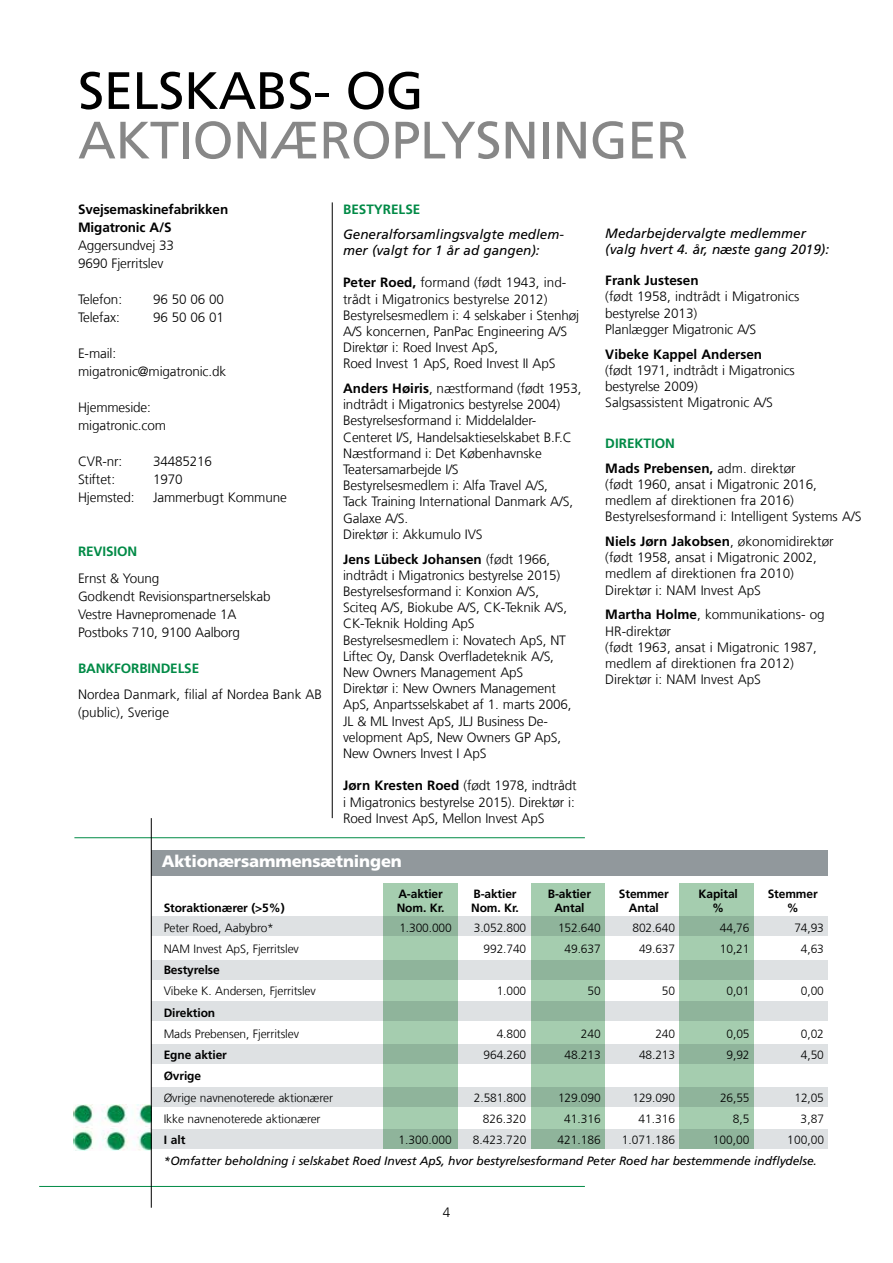
<style>
.page{position:relative;width:893px;height:1263px;background:#fff}
.page>*{position:absolute;margin:0;border:0;box-sizing:border-box;transform-origin:0 0}
.t1{font:52.5px "Frutiger LT Pro";letter-spacing:-.01em;color:#878787}
.t2{font:52.5px "Frutiger LT Pro";letter-spacing:-.01em;color:#000}
.t3{font:900 16.5px "Frutiger LT Pro";letter-spacing:-.01em;color:#fff}
.t4{font:300 13.5px/16.2px "Frutiger LT Com";letter-spacing:-.01em;color:#000}
.t5{font:700 13.5px/24.8px "Frutiger LT Pro";color:#000}
.t6{font:italic 13.5px/16.2px "Frutiger LT Pro";color:#000}
.t7{font:700 13.5px "Frutiger LT Pro";letter-spacing:-.01em;color:#008a46}
.t8{font:300 12px "Frutiger LT Com";letter-spacing:-.01em;color:#000}
.t9{font:700 12px/14.4px "Frutiger LT Pro";letter-spacing:-.01em;color:#000;text-align:center}
.t10{font:italic 12px "Frutiger LT Pro";letter-spacing:-.01em;color:#000}
.s1{font-family:"Frutiger LT Pro";font-weight:700}
.s2{font-family:"Frutiger LT Com";font-weight:300}
.s3{color:#008a46}
</style>
<div class="page">
<hr style="left:39px;top:1186px;width:546px;height:1px;background:#008a46">
<div style="left:680px;top:883px;width:74px;height:265px;background:#a5cdaf"></div>
<div style="left:531px;top:883px;width:74px;height:265px;background:#a5cdaf"></div>
<div style="left:383px;top:883px;width:75px;height:265px;background:#a5cdaf"></div>
<svg style="left:152px;top:916px;width:676px;height:19px;background:#c3d2cb"></svg>
<svg style="left:152px;top:961px;width:676px;height:19px;background:#c3d2cb"></svg>
<svg style="left:152px;top:1002px;width:676px;height:19px;background:#c3d2cb"></svg>
<svg style="left:152px;top:1044px;width:676px;height:19px;background:#c3d2cb"></svg>
<div style="left:152px;top:850px;width:676px;height:26px;background:#91989c"></div>
<svg style="left:152px;top:1087px;width:676px;height:19px;background:#c3d2cb"></svg>
<hr style="left:332px;top:202px;width:1px;height:616px;background:#000">
<hr style="left:74px;top:837px;width:511px;height:1px;background:#008a46">
<img style="left:74px;top:1105px;width:77px;height:45px">
<hr style="left:151px;top:818px;width:1px;height:390px;background:#000">
<svg style="left:152px;top:1129px;width:676px;height:19px;background:#c3d2cb"></svg>
<h1 class="t2" style="left:78px;top:60px;width:347px">SELSKABS- OG</h1>
<h1 class="t1" style="left:78px;top:109px;width:611px">AKTIONÆROPLYSNINGER</h1>
<p class="t5" style="left:78px;top:200px;width:152px;line-height:18px">Svejsemaskinefabrikken<br>Migatronic A/S</p>
<p class="t4" style="left:78px;top:236px;width:98px;line-height:18px">Aggersundvej 33<br>9690 Fjerritslev</p>
<p class="t4" style="left:78px;top:291px;width:46px">Telefon:</p>
<p class="t4" style="left:153px;top:291px;width:73px">96 50 06 00</p>
<p class="t4" style="left:78px;top:309px;width:43px">Telefax:</p>
<p class="t4" style="left:153px;top:309px;width:73px">96 50 06 01</p>
<p class="t4" style="left:78px;top:344px;width:150px;line-height:18px">E-mail: migatronic@migatronic.dk</p>
<p class="t4" style="left:78px;top:398px;width:89px;line-height:18px">Hjemmeside: migatronic.com</p>
<p class="t4" style="left:78px;top:453px;width:46px">CVR-nr:</p>
<p class="t4" style="left:153px;top:453px;width:61px">34485216</p>
<p class="t4" style="left:78px;top:471px;width:39px">Stiftet:</p>
<p class="t4" style="left:153px;top:471px;width:31px">1970</p>
<p class="t4" style="left:78px;top:489px;width:58px">Hjemsted:</p>
<p class="t4" style="left:153px;top:489px;width:135px">Jammerbugt Kommune</p>
<p class="t7" style="left:343px;top:201px;width:79px">BESTYRELSE</p>
<p class="t6" style="left:343px;top:226px;width:222px">Generalforsamlingsvalgte medlem&shy;mer (valgt for 1 år ad gangen):</p>
<p class="t4" style="left:343px;top:275px;width:238px"><span class="s1">Peter Roed,</span> formand (født 1943, ind&shy;trådt i Migatronics bestyrelse 2012)<br>Bestyrelsesmedlem i: 4 selskaber i Stenhøj A/S koncernen, PanPac Engineering A/S Direktør i: Roed Invest ApS,<br>Roed Invest 1 ApS, Roed Invest II ApS</p>
<p class="t4" style="left:343px;top:380px;width:240px"><span class="s1">Anders Høiris</span>, næstformand (født 1953, indtrådt i Migatronics bestyrelse 2004)<br>Bestyrelsesformand i: Middelalder-Centeret I/S, Handelsaktieselskabet B.F.C Næstformand i: Det Københavnske Teatersamarbejde I/S<br>Bestyrelsesmedlem i: Alfa Travel A/S,<br>Tack Training International Danmark A/S, Galaxe A/S.<br>Direktør i: Akkumulo IVS</p>
<p class="t5" style="left:343px;top:547px;width:209px">Jens Lübeck Johansen <span class="s2">(født 1966,</span></p>
<p class="t4" style="left:343px;top:567px;width:230px">indtrådt i Migatronics bestyrelse 2015)<br>Bestyrelsesformand i: Konxion A/S, Sciteq A/S, Biokube A/S, CK-Teknik A/S, CK-Teknik Holding ApS Bestyrelsesmedlem i: Novatech ApS, NT Liftec Oy, Dansk Overfladeteknik A/S, New Owners Management ApS Direktør i: New Owners Management ApS, Anpartsselskabet af 1. marts 2006, JL &amp; ML Invest ApS, JLJ Business De&shy;velopment ApS, New Owners GP ApS, New Owners Invest I ApS</p>
<p class="t4" style="left:343px;top:778px;width:235px"><span class="s1">Jørn Kresten Roed</span> (født 1978, indtrådt i Migatronics bestyrelse 2015). Direktør i:<br>Roed Invest ApS, Mellon Invest ApS</p>
<p class="t3" style="left:162px;top:851px;width:242px">Aktionærsammensætningen</p>
<p class="t9" style="left:164px;top:901px;width:123px">Storaktionærer (&gt;5%)</p>
<p class="t6" style="left:605px;top:225px;width:225px">Medarbejdervalgte medlemmer (valg hvert 4. år, næste gang 2019):</p>
<p class="t5" style="left:605px;top:268px;width:95px">Frank Justesen</p>
<p class="t4" style="left:605px;top:289px;width:196px">(født 1958, indtrådt i Migatronics bestyrelse 2013)<br>Planlægger Migatronic A/S</p>
<p class="t5" style="left:605px;top:341px;width:158px">Vibeke Kappel Andersen</p>
<p class="t4" style="left:605px;top:362px;width:191px">(født 1971, indtrådt i Migatronics bestyrelse 2009)<br>Salgsassistent Migatronic A/S</p>
<p class="t5" style="left:605px;top:431px;width:192px"><span class="s3">DIREKTION<br></span>Mads Prebensen, <span class="s2">adm. direktør</span></p>
<p class="t4" style="left:605px;top:476px;width:258px">(født 1960, ansat i Migatronic 2016, medlem af direktionen fra 2016)<br>Bestyrelsesformand i: Intelligent Systems A/S</p>
<p class="t5" style="left:605px;top:529px;width:230px">Niels Jørn Jakobsen<span class="s2">, økonomidirektør</span></p>
<p class="t4" style="left:605px;top:550px;width:213px">(født 1958, ansat i Migatronic 2002, medlem af direktionen fra 2010)<br>Direktør i: NAM Invest ApS</p>
<p class="t4" style="left:605px;top:607px;width:221px"><span class="s1">Martha Holme</span>, kommunikations- og<br>HR-direktør<br>(født 1963, ansat i Migatronic 1987, medlem af direktionen fra 2012)<br>Direktør i: NAM Invest ApS</p>
<p class="t7" style="left:78px;top:543px;width:61px">REVISION</p>
<p class="t4" style="left:78px;top:569px;width:194px;line-height:18px">Ernst &amp; Young<br>Godkendt Revisionspartnerselskab<br>Vestre Havnepromenade 1A<br>Postboks 710, 9100 Aalborg</p>
<p class="t7" style="left:78px;top:660px;width:123px">BANKFORBINDELSE</p>
<p class="t4" style="left:78px;top:685px;width:246px;line-height:18px">Nordea Danmark, filial af Nordea Bank AB (public), Sverige</p>
<p class="t9" style="left:397px;top:886px;width:49px;text-align:left">A-aktier<br>Nom. Kr.</p>
<p class="t9" style="left:471px;top:886px;width:49px;text-align:left">B-aktier<br>Nom. Kr.</p>
<p class="t9" style="left:548px;top:886px;width:45px">B-aktier<br>Antal</p>
<p class="t9" style="left:619px;top:886px;width:51px">Stemmer<br>Antal</p>
<p class="t9" style="left:699px;top:886px;width:41px">Kapital %</p>
<p class="t9" style="left:768px;top:886px;width:51px">Stemmer %</p>
<p class="t8" style="left:164px;top:920px;width:112px">Peter Roed, Aabybro*</p>
<p class="t8" style="left:399px;top:920px;width:54px">1.300.000</p>
<p class="t8" style="left:474px;top:920px;width:54px">3.052.800</p>
<p class="t8" style="left:558px;top:920px;width:44px">152.640</p>
<p class="t8" style="left:632px;top:920px;width:44px">802.640</p>
<p class="t8" style="left:720px;top:920px;width:31px">44,76</p>
<p class="t8" style="left:794px;top:920px;width:31px">74,93</p>
<p class="t8" style="left:164px;top:942px;width:137px">NAM Invest ApS, Fjerritslev</p>
<p class="t8" style="left:484px;top:942px;width:44px">992.740</p>
<p class="t8" style="left:565px;top:942px;width:38px">49.637</p>
<p class="t8" style="left:639px;top:942px;width:38px">49.637</p>
<p class="t8" style="left:720px;top:942px;width:31px">10,21</p>
<p class="t8" style="left:801px;top:942px;width:24px">4,63</p>
<p class="t9" style="left:164px;top:963px;width:58px">Bestyrelse</p>
<p class="t8" style="left:164px;top:984px;width:154px">Vibeke K. Andersen, Fjerritslev</p>
<p class="t8" style="left:497px;top:984px;width:31px">1.000</p>
<p class="t8" style="left:587px;top:984px;width:15px">50</p>
<p class="t8" style="left:662px;top:984px;width:15px">50</p>
<p class="t8" style="left:726px;top:984px;width:24px">0,01</p>
<p class="t8" style="left:801px;top:984px;width:24px">0,00</p>
<p class="t9" style="left:164px;top:1005px;width:53px">Direktion</p>
<p class="t8" style="left:164px;top:1027px;width:137px">Mads Prebensen, Fjerritslev</p>
<p class="t8" style="left:497px;top:1027px;width:31px">4.800</p>
<p class="t8" style="left:581px;top:1027px;width:21px">240</p>
<p class="t8" style="left:655px;top:1027px;width:21px">240</p>
<p class="t8" style="left:726px;top:1027px;width:24px">0,05</p>
<p class="t8" style="left:801px;top:1027px;width:24px">0,02</p>
<p class="t9" style="left:164px;top:1048px;width:65px">Egne aktier</p>
<p class="t8" style="left:484px;top:1048px;width:44px">964.260</p>
<p class="t8" style="left:565px;top:1048px;width:38px">48.213</p>
<p class="t8" style="left:639px;top:1048px;width:38px">48.213</p>
<p class="t8" style="left:727px;top:1048px;width:24px">9,92</p>
<p class="t8" style="left:801px;top:1048px;width:24px">4,50</p>
<p class="t9" style="left:164px;top:1069px;width:39px">Øvrige</p>
<p class="t8" style="left:164px;top:1090px;width:171px">Øvrige navnenoterede aktionærer</p>
<p class="t8" style="left:474px;top:1090px;width:54px">2.581.800</p>
<p class="t8" style="left:558px;top:1090px;width:44px">129.090</p>
<p class="t8" style="left:632px;top:1090px;width:44px">129.090</p>
<p class="t8" style="left:720px;top:1090px;width:31px">26,55</p>
<p class="t8" style="left:794px;top:1090px;width:31px">12,05</p>
<p class="t8" style="left:164px;top:1112px;width:158px">Ikke navnenoterede aktionærer</p>
<p class="t8" style="left:483px;top:1112px;width:45px">826.320</p>
<p class="t8" style="left:564px;top:1112px;width:38px">41.316</p>
<p class="t8" style="left:638px;top:1112px;width:38px">41.316</p>
<p class="t8" style="left:733px;top:1112px;width:18px">8,5</p>
<p class="t8" style="left:801px;top:1112px;width:25px">3,87</p>
<p class="t9" style="left:164px;top:1133px;width:23px">I alt</p>
<p class="t8" style="left:399px;top:1133px;width:55px">1.300.000</p>
<p class="t8" style="left:473px;top:1133px;width:55px">8.423.720</p>
<p class="t8" style="left:557px;top:1133px;width:45px">421.186</p>
<p class="t8" style="left:622px;top:1133px;width:55px">1.071.186</p>
<p class="t8" style="left:713px;top:1133px;width:38px">100,00</p>
<p class="t8" style="left:787px;top:1133px;width:38px">100,00</p>
<p class="t10" style="left:164px;top:1154px;width:655px">*Omfatter beholdning i selskabet Roed Invest ApS, hvor bestyrelsesformand Peter Roed har bestemmende indflydelse.</p>
<p class="t4" style="left:443px;top:1204px;width:9px">4</p>
</div>
